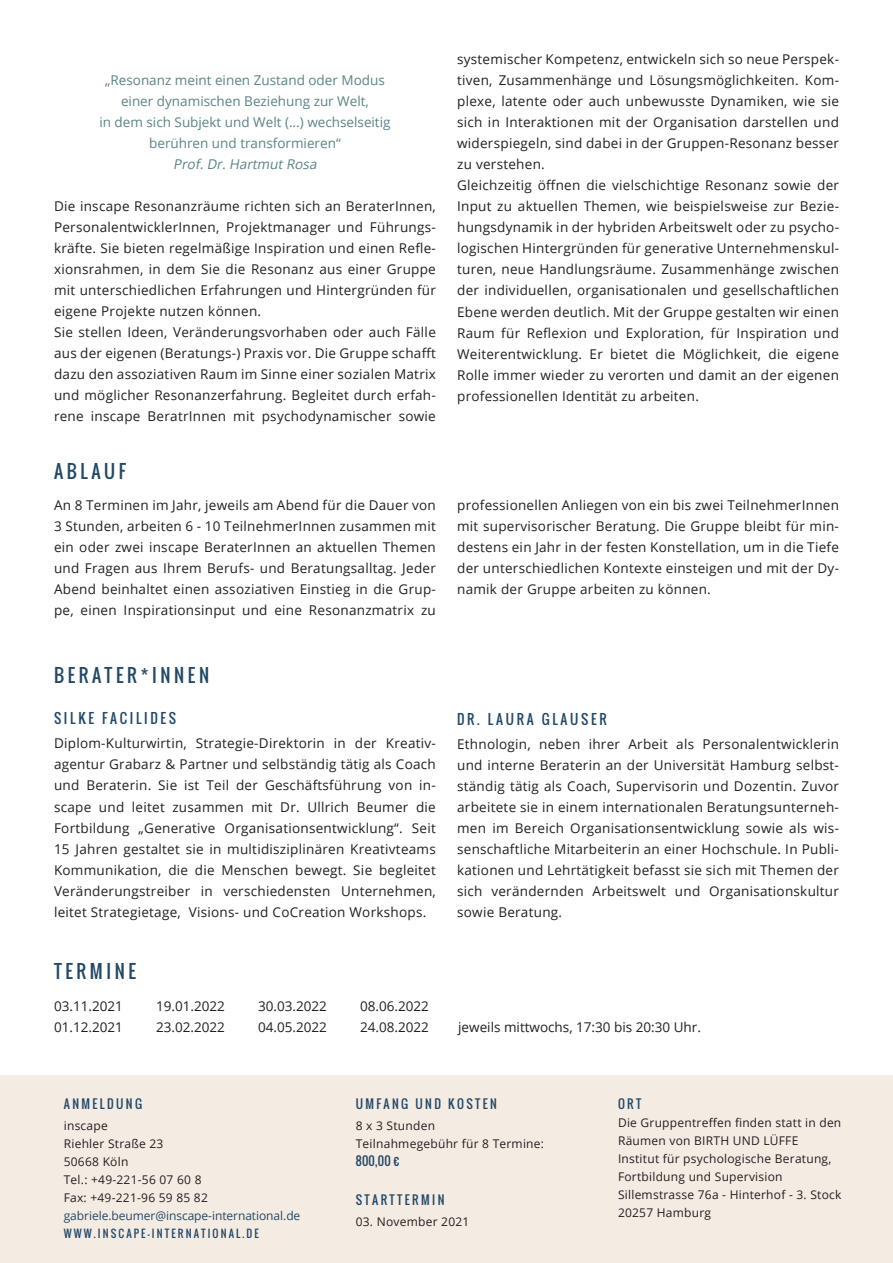
<style>
.page{position:relative;width:893px;height:1263px;background:#fff}
.page>*{position:absolute;margin:0;border:0;box-sizing:border-box;transform-origin:0 0}
.t1{font:18px "Oswald";letter-spacing:.2em;color:#224968}
.t2{font:13.5px/21px "Open Sans";letter-spacing:.02em;color:#231f20;text-align:justify}
.t3{font:13.5px/21px "Open Sans";color:#5b8388;text-align:center}
.t4{font:13.5px/21px "Open Sans";color:#231f20}
.t5{font:13.5px "Oswald";letter-spacing:.2em;color:#224968}
.t6{font:italic 13.5px "Open Sans";color:#5b8388}
.t7{font:12px/18px "Open Sans";letter-spacing:.02em;color:#231f20}
.t8{font:12px "Oswald";letter-spacing:.2em;color:#224968}
.t9{font:12px "Open Sans";letter-spacing:-.005em;color:#224968}
.t10{font:10.5px "Oswald";letter-spacing:.2em;color:#224968}
</style>
<div class="page">
<div style="left:0;top:1076px;width:893px;height:187px;background:#f4ebe2"></div>
<p class="t3" style="left:99px;top:70px;width:293px">„Resonanz meint einen Zustand oder Modus einer dynamischen Beziehung zur Welt,<br>in dem sich Subjekt und Welt (...) wechselseitig berühren und transformieren“</p>
<p class="t6" style="left:173px;top:155px;width:148px">Prof.Dr.HartmutRosa</p>
<p class="t2" style="left:54px;top:196px;width:383px;text-align:left">Die inscape Resonanzräume richten sich an BeraterInnen, PersonalentwicklerInnen, Projektmanager und Führungs&shy;kräfte. Sie bieten regelmäßige Inspiration und einen Refle&shy;xionsrahmen, in dem Sie die Resonanz aus einer Gruppe mit unterschiedlichen Erfahrungen und Hintergründen für eigene Projekte nutzen können.<br>Sie stellen Ideen, Veränderungsvorhaben oder auch Fälle aus der eigenen (Beratungs-) Praxis vor. Die Gruppe schafft dazu den assoziativen Raum im Sinne einer sozialen Matrix und möglicher Resonanzerfahrung. Begleitet durch erfah&shy;rene inscape BeratrInnen mit psychodynamischer sowie</p>
<p class="t2" style="left:457px;top:49px;width:383px;text-align:left">systemischer Kompetenz, entwickeln sich so neue Perspek&shy;tiven, Zusammenhänge und Lösungsmöglichkeiten. Kom&shy;plexe, latente oder auch unbewusste Dynamiken, wie sie sich in Interaktionen mit der Organisation darstellen und widerspiegeln, sind dabei in der Gruppen-Resonanz besser zu verstehen.<br>Gleichzeitig öffnen die vielschichtige Resonanz sowie der Input zu aktuellen Themen, wie beispielsweise zur Bezie&shy;hungsdynamik in der hybriden Arbeitswelt oder zu psycho&shy;logischen Hintergründen für generative Unternehmenskul&shy;turen, neue Handlungsräume. Zusammenhänge zwischen der individuellen, organisationalen und gesellschaftlichen Ebene werden deutlich. Mit der Gruppe gestalten wir einen Raum für Reflexion und Exploration, für Inspiration und Weiterentwicklung. Er bietet die Möglichkeit, die eigene Rolle immer wieder zu verorten und damit an der eigenen professionellen Identität zu arbeiten.</p>
<h1 class="t1" style="left:54px;top:457px;width:74px">ABLAUF</h1>
<p class="t2" style="left:54px;top:494px;width:383px">An 8 Terminen im Jahr, jeweils am Abend für die Dauer von 3 Stunden, arbeiten 6 - 10 TeilnehmerInnen zusammen mit ein oder zwei inscape BeraterInnen an aktuellen Themen und Fragen aus Ihrem Berufs- und Beratungsalltag. Jeder Abend beinhaltet einen assoziativen Einstieg in die Grup&shy;pe, einen Inspirationsinput und eine Resonanzmatrix zu</p>
<p class="t2" style="left:457px;top:494px;width:383px">professionellen Anliegen von ein bis zwei TeilnehmerInnen mit supervisorischer Beratung. Die Gruppe bleibt für min&shy;destens ein Jahr in der festen Konstellation, um in die Tiefe der unterschiedlichen Kontexte einsteigen und mit der Dy&shy;namik der Gruppe arbeiten zu können.</p>
<h1 class="t1" style="left:54px;top:662px;width:157px">BERATER*INNEN</h1>
<p class="t5" style="left:54px;top:708px;width:124px">SILKE FACILIDES</p>
<p class="t2" style="left:54px;top:733px;width:383px">Diplom-Kulturwirtin, Strategie-Direktorin in der Kreativ&shy;agentur Grabarz &amp; Partner und selbständig tätig als Coach und Beraterin. Sie ist Teil der Geschäftsführung von in&shy;scape und leitet zusammen mit Dr. Ullrich Beumer die Fortbildung „Generative Organisationsentwicklung“. Seit 15 Jahren gestaltet sie in multidisziplinären Kreativteams Kommunikation, die die Menschen bewegt. Sie begleitet Veränderungstreiber in verschiedensten Unternehmen, leitet Strategietage, Visions- und CoCreation Workshops.</p>
<h1 class="t1" style="left:54px;top:958px;width:84px">TERMINE</h1>
<p class="t4" style="left:54px;top:995px;width:70px">03.11.2021<br>01.12.2021</p>
<p class="t4" style="left:156px;top:995px;width:70px">19.01.2022<br>23.02.2022</p>
<p class="t4" style="left:258px;top:995px;width:70px">30.03.2022<br>04.05.2022</p>
<p class="t4" style="left:360px;top:995px;width:70px">08.06.2022<br>24.08.2022</p>
<p class="t5" style="left:457px;top:708px;width:151px">DR. LAURA GLAUSER</p>
<p class="t2" style="left:457px;top:733px;width:383px">Ethnologin, neben ihrer Arbeit als Personalentwicklerin und interne Beraterin an der Universität Hamburg selbst&shy;ständig tätig als Coach, Supervisorin und Dozentin. Zuvor arbeitete sie in einem internationalen Beratungsunterneh&shy;men im Bereich Organisationsentwicklung sowie als wis&shy;senschaftliche Mitarbeiterin an einer Hochschule. In Publi&shy;kationen und Lehrtätigkeit befasst sie sich mit Themen der sich verändernden Arbeitswelt und Organisationskultur sowie Beratung.</p>
<p class="t4" style="left:458px;top:1016px;width:244px">jeweils mittwochs, 17:30 bis 20:30 Uhr.</p>
<p class="t8" style="left:64px;top:1094px;width:80px">ANMELDUNG</p>
<p class="t7" style="left:64px;top:1116px;width:146px">inscape<br>Riehler Straße 23<br>50668 Köln<br>Tel.: +49-221-56 07 60 8<br>Fax: +49-221-96 59 85 82</p>
<p class="t9" style="left:64px;top:1207px;width:238px">gabriele.beumer@inscape-international.de</p>
<p class="t10" style="left:64px;top:1225px;width:197px">WWW.INSCAPE-INTERNATIONAL.DE</p>
<p class="t8" style="left:356px;top:1094px;width:143px">UMFANG UND KOSTEN</p>
<p class="t7" style="left:356px;top:1116px;width:190px">8 x 3 Stunden<br>Teilnahmegebühr für 8 Termine:</p>
<p class="t8" style="left:356px;top:1151px;width:45px">800,00 €</p>
<p class="t8" style="left:356px;top:1190px;width:90px">STARTTERMIN</p>
<p class="t7" style="left:356px;top:1212px;width:115px">03. November 2021</p>
<p class="t8" style="left:618px;top:1094px;width:25px">ORT</p>
<p class="t7" style="left:618px;top:1113px;width:225px">Die Gruppentreffen finden statt in den<br>Räumen von BIRTH UND LÜFFE<br>Institut für psychologische Beratung,<br>Fortbildung und Supervision<br>Sillemstrasse 76a - Hinterhof - 3. Stock<br>20257 Hamburg</p>
</div>
